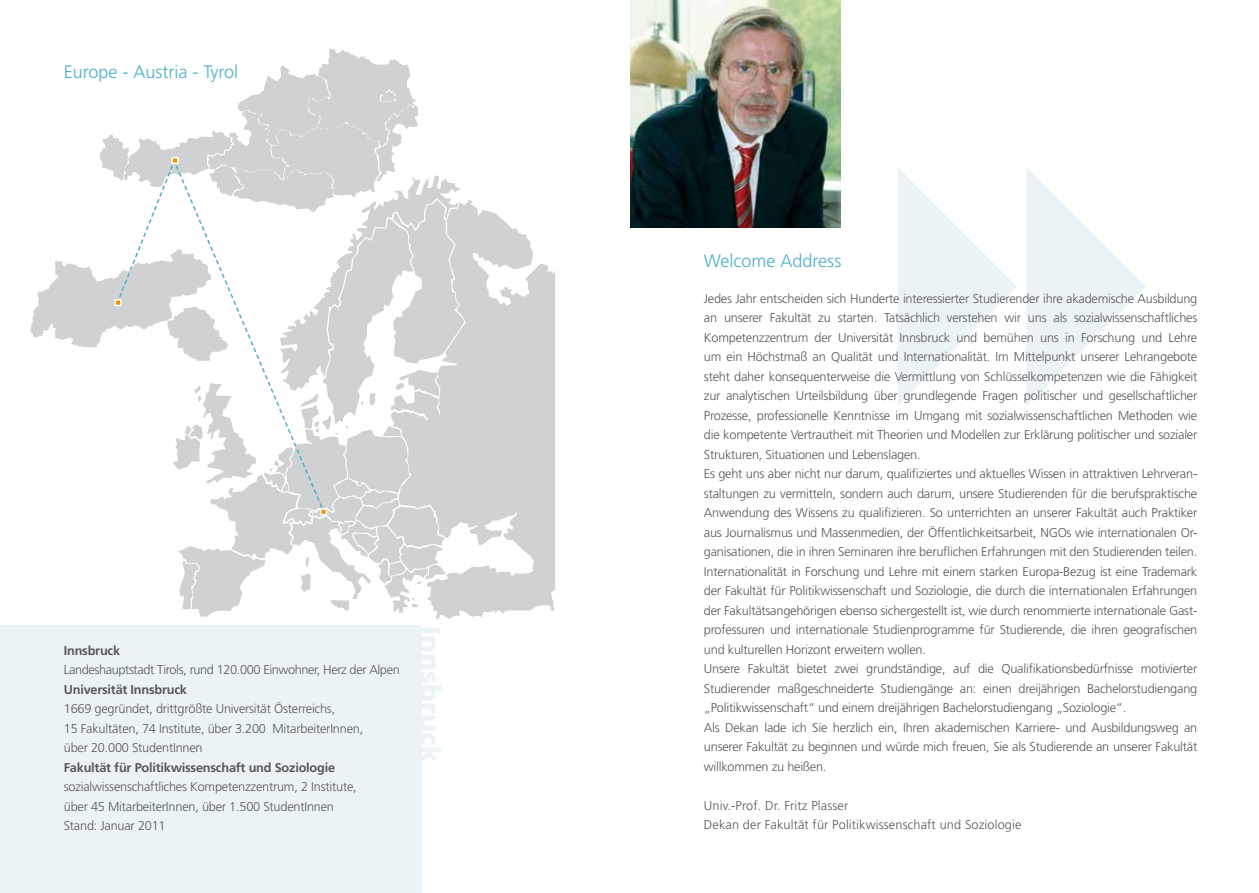
<style>
.page{position:relative;width:1259px;height:893px;background:#fff}
.page>*{position:absolute;margin:0;border:0;box-sizing:border-box;transform-origin:0 0}
.t1{font:300 18px "Frutiger";color:#4eaec9}
.t2{font:300 12.75px/19.5px "Frutiger";letter-spacing:-.015em;color:#58585a}
.t3{font:300 12.75px/19.5px "Frutiger";letter-spacing:.01em;color:#58585a}
.t4{font:700 12.75px "Frutiger";letter-spacing:-.015em;color:#58585a}
</style>
<div class="page">
<div style="left:0;top:625px;width:421px;height:268px;background:#ebf3f7"></div>
<svg style="left:436px;top:199px;width:119px;height:420px;fill:#d0d1d2"></svg>
<svg style="left:30px;top:49px;width:434px;height:568px"></svg>
<img style="left:630px;top:0;width:210px;height:227px">
<h1 class="t1" style="left:64px;top:61px;width:176px">Europe - Austria - Tyrol</h1>
<p class="t4" style="left:64px;top:643px;width:58px">Innsbruck</p>
<p class="t2" style="left:64px;top:660px;width:337px">Landeshauptstadt Tirols, rund 120.000 Einwohner, Herz der Alpen</p>
<p class="t4" style="left:64px;top:682px;width:125px">Universität Innsbruck</p>
<p class="t2" style="left:64px;top:699px;width:301px">1669 gegründet, drittgrößte Universität Österreichs,<br>15 Fakultäten, 74 Institute, über 3.200 MitarbeiterInnen, über 20.000 StudentInnen</p>
<p class="t4" style="left:64px;top:760px;width:273px">Fakultät für Politikwissenschaft und Soziologie</p>
<p class="t2" style="left:64px;top:777px;width:294px">sozialwissenschaftliches Kompetenzzentrum, 2 Institute, über 45 MitarbeiterInnen, über 1.500 StudentInnen<br>Stand: Januar 2011</p>
<h1 class="t1" style="left:704px;top:251px;width:139px">Welcome Address</h1>
<p class="t2" style="left:704px;top:288px;width:495px">Jedes Jahr entscheiden sich Hunderte interessierter Studierender ihre akademische Ausbildung an unserer Fakultät zu starten. Tatsächlich verstehen wir uns als sozialwissenschaftliches Kompetenzzentrum der Universität Innsbruck und bemühen uns in Forschung und Lehre um ein Höchstmaß an Qualität und Internationalität. Im Mittelpunkt unserer Lehrangebote steht daher konsequenterweise die Vermittlung von Schlüsselkompetenzen wie die Fähigkeit zur analytischen Urteilsbildung über grundlegende Fragen politischer und gesellschaftlicher Prozesse, professionelle Kenntnisse im Umgang mit sozialwissenschaftlichen Methoden wie die kompetente Vertrautheit mit Theorien und Modellen zur Erklärung politischer und sozialer Strukturen, Situationen und Lebenslagen.<br>Es geht uns aber nicht nur darum, qualifiziertes und aktuelles Wissen in attraktiven Lehrveran&shy;staltungen zu vermitteln, sondern auch darum, unsere Studierenden für die berufspraktische Anwendung des Wissens zu qualifizieren. So unterrichten an unserer Fakultät auch Praktiker aus Journalismus und Massenmedien, der Öffentlichkeitsarbeit, NGOs wie internationalen Or&shy;ganisationen, die in ihren Seminaren ihre beruflichen Erfahrungen mit den Studierenden teilen.<br>Internationalität in Forschung und Lehre mit einem starken Europa-Bezug ist eine Trademark der Fakultät für Politikwissenschaft und Soziologie, die durch die internationalen Erfahrungen der Fakultätsangehörigen ebenso sichergestellt ist, wie durch renommierte internationale Gast&shy;professuren und internationale Studienprogramme für Studierende, die ihren geografischen und kulturellen Horizont erweitern wollen.<br>Unsere Fakultät bietet zwei grundständige, auf die Qualifikationsbedürfnisse motivierter Studierender maßgeschneiderte Studiengänge an: einen dreijährigen Bachelorstudiengang „Politikwissenschaft“ und einem dreijährigen Bachelorstudiengang „Soziologie“.<br>Als Dekan lade ich Sie herzlich ein, Ihren akademischen Karriere- und Ausbildungsweg an unserer Fakultät zu beginnen und würde mich freuen, Sie als Studierende an unserer Fakultät willkommen zu heißen.</p>
<p class="t3" style="left:704px;top:795px;width:319px">Univ.-Prof. Dr. Fritz Plasser<br>Dekan der Fakultät für Politikwissenschaft und Soziologie</p>
</div>
